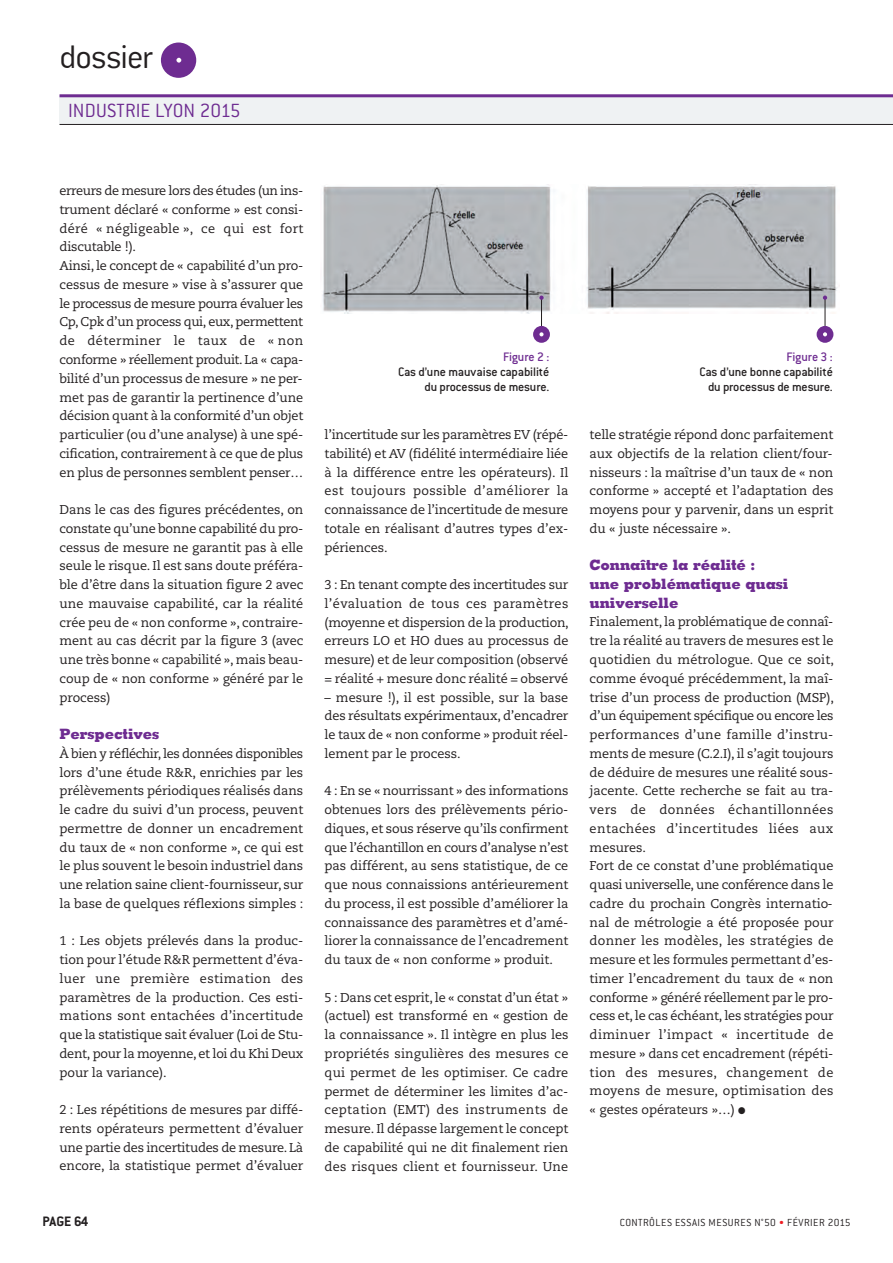
<style>
.page{position:relative;width:893px;height:1263px;background:#fff}
.page>*{position:absolute;margin:0;border:0;box-sizing:border-box;transform-origin:0 0}
.t1{font:300 35.85px "Conduit ITC";letter-spacing:-.03em;color:#231f20}
.t2{font:300 21px "Conduit ITC";color:#6e2c91}
.t3{font:700 15px "Conduit ITC";letter-spacing:-.01em;color:#231f20}
.t4{font:800 14.25px/18.8px "Memphis";letter-spacing:-.01em;color:#6e2c91}
.t5{font:500 13.5px/15px "Conduit ITC";letter-spacing:-.01em;color:#231f20;text-align:right}
.t6{font:500 13.5px "Conduit ITC";color:#6e2c91}
.t7{font:12.75px/18.8px "Caecilia";letter-spacing:-.005em;color:#231f20;text-align:justify}
.t8{font:300 11.25px "Conduit ITC";letter-spacing:.05em;color:#231f20}
.s1{color:#ee1d23}
</style>
<div class="page">
<div style="left:60px;top:95px;width:833px;height:30px;background:#eff2f3"></div>
<hr style="left:60px;top:94px;width:833px;height:3px;background:#6e2c91">
<div style="left:161px;top:43px;width:35px;height:35px;background:#6e2c91;border-radius:50%"></div>
<svg style="left:176px;top:58px;width:5px;height:5px"></svg>
<hr style="left:60px;top:124px;width:833px;height:1px;background:#231f20">
<img style="left:322px;top:184px;width:515px;height:129px">
<hr style="left:541px;top:298px;width:1px;height:36px;background:#231f20">
<svg style="left:539px;top:296px;width:5px;height:4px"></svg>
<div style="left:533px;top:326px;width:17px;height:17px;background:#6e2c91;border-radius:50%"></div>
<svg style="left:539px;top:332px;width:5px;height:4px"></svg>
<hr style="left:825px;top:298px;width:1px;height:36px;background:#231f20">
<svg style="left:823px;top:296px;width:4px;height:4px"></svg>
<div style="left:817px;top:326px;width:16px;height:17px;background:#6e2c91;border-radius:50%"></div>
<svg style="left:823px;top:332px;width:4px;height:4px"></svg>
<h1 class="t1" style="left:60px;top:45px;width:95px">dossier</h1>
<h2 class="t2" style="left:68px;top:104px;width:174px">INDUSTRIE LYON 2015</h2>
<p class="t7" style="left:60px;top:182px;width:245px;text-align:left">erreurs de mesure lors des études (un ins&shy;trument déclaré « conforme » est consi&shy;déré « négligeable », ce qui est fort discutable !).<br>Ainsi, le concept de « capabilité d’un pro&shy;cessus de mesure » vise à s’assurer que le processus de mesure pourra évaluer les Cp, Cpk d’un process qui, eux, permettent de déterminer le taux de « non conforme » réellement produit. La « capa&shy;bilité d’un processus de mesure » ne per&shy;met pas de garantir la pertinence d’une décision quant à la conformité d’un objet particulier (ou d’une analyse) à une spé&shy;cification, contrairement à ce que de plus en plus de personnes semblent penser…</p>
<p class="t7" style="left:60px;top:501px;width:245px">Dans le cas des figures précédentes, on constate qu’une bonne capabilité du pro&shy;cessus de mesure ne garantit pas à elle seule le risque. Il est sans doute préféra&shy;ble d’être dans la situation figure 2 avec une mauvaise capabilité, car la réalité crée peu de « non conforme », contraire&shy;ment au cas décrit par la figure 3 (avec une très bonne « capabilité », mais beau&shy;coup de « non conforme » généré par le process)</p>
<p class="t4" style="left:60px;top:726px;width:101px">Perspectives</p>
<p class="t7" style="left:60px;top:745px;width:245px">À bien y réfléchir, les données disponibles lors d’une étude R&amp;R, enrichies par les prélèvements périodiques réalisés dans le cadre du suivi d’un process, peuvent permettre de donner un encadrement du taux de « non conforme », ce qui est le plus souvent le besoin industriel dans une relation saine client-fournisseur, sur la base de quelques réflexions simples :</p>
<p class="t7" style="left:60px;top:933px;width:245px">1 : Les objets prélevés dans la produc&shy;tion pour l’étude R&amp;R permettent d’éva&shy;luer une première estimation des paramètres de la production. Ces esti&shy;mations sont entachées d’incertitude que la statistique sait évaluer (Loi de Stu&shy;dent, pour la moyenne, et loi du Khi Deux pour la variance).</p>
<p class="t7" style="left:60px;top:1101px;width:245px">2 : Les répétitions de mesures par diffé&shy;rents opérateurs permettent d’évaluer une partie des incertitudes de mesure. Là encore, la statistique permet d’évaluer</p>
<p class="t6" style="left:503px;top:352px;width:48px">Figure 2 :</p>
<p class="t5" style="left:398px;top:366px;width:153px">Cas d’une mauvaise capabilité du processus de mesure.</p>
<p class="t7" style="left:325px;top:426px;width:245px">l’incertitude sur les paramètres EV (répé&shy;tabilité) et AV (fidélité intermédiaire liée à la différence entre les opérateurs). Il est toujours possible d’améliorer la connaissance de l’incertitude de mesure totale en réalisant d’autres types d’ex&shy;périences.</p>
<p class="t7" style="left:325px;top:576px;width:246px">3 : En tenant compte des incertitudes sur l’évaluation de tous ces paramètres (moyenne et dispersion de la production, erreurs LO et HO dues au processus de mesure) et de leur composition (observé = réalité + mesure donc réalité = observé</p>
<p class="t7" style="left:325px;top:689px;width:245px">– mesure !), il est possible, sur la base des résultats expérimentaux, d’encadrer le taux de « non conforme » produit réel&shy;lement par le process.</p>
<p class="t7" style="left:325px;top:783px;width:245px">4 : En se « nourrissant » des informations obtenues lors des prélèvements pério&shy;diques, et sous réserve qu’ils confirment que l’échantillon en cours d’analyse n’est pas différent, au sens statistique, de ce que nous connaissions antérieurement du process, il est possible d’améliorer la connaissance des paramètres et d’amé&shy;liorer la connaissance de l’encadrement du taux de « non conforme » produit.</p>
<p class="t7" style="left:325px;top:989px;width:245px">5 : Dans cet esprit, le « constat d’un état » (actuel) est transformé en « gestion de la connaissance ». Il intègre en plus les propriétés singulières des mesures ce qui permet de les optimiser. Ce cadre permet de déterminer les limites d’ac&shy;ceptation (EMT) des instruments de mesure. Il dépasse largement le concept de capabilité qui ne dit finalement rien des risques client et fournisseur. Une</p>
<p class="t6" style="left:787px;top:352px;width:48px">Figure 3 :</p>
<p class="t5" style="left:699px;top:366px;width:135px">Cas d’une bonne capabilité du processus de mesure.</p>
<p class="t7" style="left:590px;top:426px;width:245px">telle stratégie répond donc parfaitement aux objectifs de la relation client/four&shy;nisseurs : la maîtrise d’un taux de « non conforme » accepté et l’adaptation des moyens pour y parvenir, dans un esprit du « juste nécessaire ».</p>
<p class="t4" style="left:590px;top:557px;width:200px">Connaître la réalité : une problématique quasi universelle</p>
<p class="t7" style="left:590px;top:614px;width:246px;text-align:left">Finalement, la problématique de connaî&shy;tre la réalité au travers de mesures est le quotidien du métrologue. Que ce soit, comme évoqué précédemment, la maî&shy;trise d’un process de production (MSP), d’un équipement spécifique ou encore les performances d’une famille d’instru&shy;ments de mesure (C.2.I), il s’agit toujours de déduire de mesures une réalité sous&shy;jacente. Cette recherche se fait au tra&shy;vers de données échantillonnées entachées d’incertitudes liées aux mesures.<br>Fort de ce constat d’une problématique quasi universelle, une conférence dans le cadre du prochain Congrès internatio&shy;nal de métrologie a été proposée pour donner les modèles, les stratégies de mesure et les formules permettant d’es&shy;timer l’encadrement du taux de « non conforme » généré réellement par le pro&shy;cess et, le cas échéant, les stratégies pour diminuer l’impact « incertitude de mesure » dans cet encadrement (répéti&shy;tion des mesures, changement de moyens de mesure, optimisation des « gestes opérateurs »…) ●</p>
<p class="t3" style="left:43px;top:1216px;width:47px">PAGE 64</p>
<p class="t8" style="left:620px;top:1218px;width:232px">CONTRÔLES ESSAIS MESURES N°50 <span class="s1">•</span> FÉVRIER 2015</p>
</div>
